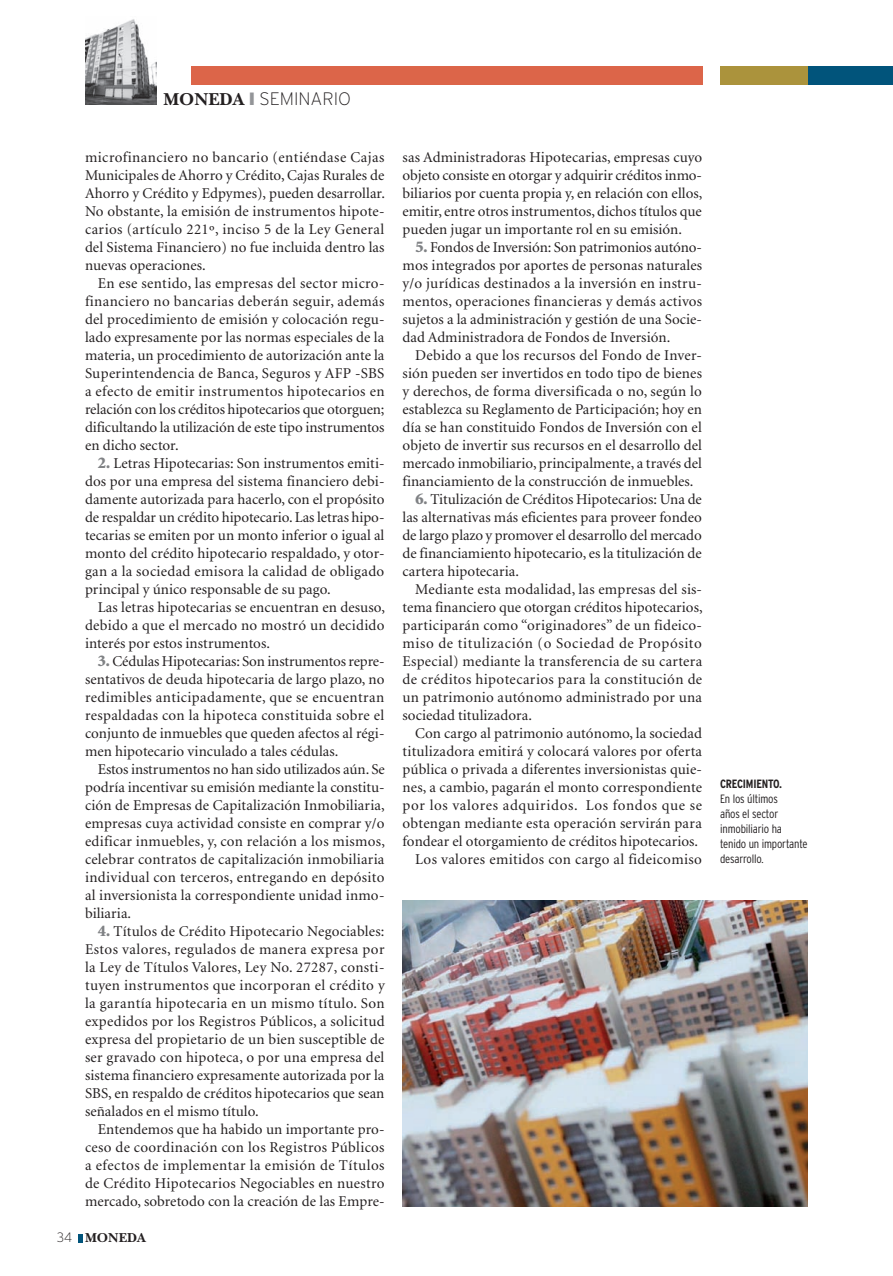
<style>
.page{position:relative;width:893px;height:1276px;background:#fff}
.page>*{position:absolute;margin:0;border:0;box-sizing:border-box;transform-origin:0 0}
.t1{font:200 18px "Interstate";color:#231f20}
.t2{font:15px/18px "Minion";letter-spacing:.005em;color:#231f20;text-align:justify}
.t3{font:13.5px "New Baskerville Bold SC";color:#231f20}
.t4{font:300 condensed 12px/15px "Interstate";letter-spacing:-.015em;color:#231f20}
.t5{font:700 condensed 12px "Interstate";letter-spacing:-.015em;color:#231f20}
.s1{font-family:"New Baskerville Bold SC";font-weight:400}
.s2{color:#939598}
.s3{font-weight:900;font-size:16.5px;color:#808285}
.s4{font-family:"Interstate";font-weight:200}
</style>
<div class="page">
<div style="left:191px;top:67px;width:511px;height:18px;background:#dc6549"></div>
<div style="left:721px;top:67px;width:87px;height:18px;background:#ab933c"></div>
<svg style="left:79px;top:1234px;width:4px;height:8px"></svg>
<div style="left:808px;top:67px;width:85px;height:18px;background:#01547b"></div>
<img style="left:85px;top:19px;width:71px;height:86px">
<img style="left:403px;top:900px;width:405px;height:306px">
<p class="t1" style="left:163px;top:89px;width:189px"><span class="s1">MONEDA</span> <span class="s2">❙</span> SEMINARIO</p>
<p class="t2" style="left:85px;top:149px;width:301px">microfinanciero no bancario (entiéndase Cajas Municipales de Ahorro y Crédito, Cajas Rurales de Ahorro y Crédito y Edpymes), pueden desarrollar.<br>No obstante, la emisión de instrumentos hipote&shy;carios (artículo 221º, inciso 5 de la Ley General del Sistema Financiero) no fue incluida dentro las nuevas operaciones.</p>
<p class="t2" style="left:85px;top:275px;width:301px;text-indent:13px">En ese sentido, las empresas del sector micro&shy;financiero no bancarias deberán seguir, además del procedimiento de emisión y colocación regu&shy;lado expresamente por las normas especiales de la materia, un procedimiento de autorización ante la Superintendencia de Banca, Seguros y AFP -SBS a efecto de emitir instrumentos hipotecarios en relación con los créditos hipotecarios que otorguen; dificultando la utilización de este tipo instrumentos en dicho sector.</p>
<p class="t2" style="left:85px;top:455px;width:301px;text-indent:13px"><span class="s3">2.</span> Letras Hipotecarias: Son instrumentos emiti&shy;dos por una empresa del sistema financiero debi&shy;damente autorizada para hacerlo, con el propósito de respaldar un crédito hipotecario. Las letras hipo&shy;tecarias se emiten por un monto inferior o igual al monto del crédito hipotecario respaldado, y otor&shy;gan a la sociedad emisora la calidad de obligado principal y único responsable de su pago.</p>
<p class="t2" style="left:85px;top:599px;width:301px;text-indent:13px">Las letras hipotecarias se encuentran en desuso, debido a que el mercado no mostró un decidido interés por estos instrumentos.</p>
<p class="t2" style="left:85px;top:653px;width:301px;text-indent:13px"><span class="s3">3.</span> Cédulas Hipotecarias: Son instrumentos repre&shy;sentativos de deuda hipotecaria de largo plazo, no redimibles anticipadamente, que se encuentran respaldadas con la hipoteca constituida sobre el conjunto de inmuebles que queden afectos al régi&shy;men hipotecario vinculado a tales cédulas.</p>
<p class="t2" style="left:85px;top:761px;width:301px;text-indent:13px">Estos instrumentos no han sido utilizados aún. Se podría incentivar su emisión mediante la constitu&shy;ción de Empresas de Capitalización Inmobiliaria, empresas cuya actividad consiste en comprar y/o edificar inmuebles, y, con relación a los mismos, celebrar contratos de capitalización inmobiliaria individual con terceros, entregando en depósito al inversionista la correspondiente unidad inmo&shy;biliaria.</p>
<p class="t2" style="left:85px;top:923px;width:301px;text-indent:13px"><span class="s3">4.</span> Títulos de Crédito Hipotecario Negociables:<br>Estos valores, regulados de manera expresa por la Ley de Títulos Valores, Ley No. 27287, consti&shy;tuyen instrumentos que incorporan el crédito y la garantía hipotecaria en un mismo título. Son expedidos por los Registros Públicos, a solicitud expresa del propietario de un bien susceptible de ser gravado con hipoteca, o por una empresa del sistema financiero expresamente autorizada por la SBS, en respaldo de créditos hipotecarios que sean señalados en el mismo título.</p>
<p class="t2" style="left:85px;top:1121px;width:301px;text-indent:13px">Entendemos que ha habido un importante pro&shy;ceso de coordinación con los Registros Públicos a efectos de implementar la emisión de Títulos de Crédito Hipotecarios Negociables en nuestro mercado, sobretodo con la creación de las Empre-</p>
<p class="t3" style="left:57px;top:1230px;width:91px"><span class="s4">34</span> MONEDA</p>
<p class="t2" style="left:403px;top:149px;width:301px">sas Administradoras Hipotecarias, empresas cuyo objeto consiste en otorgar y adquirir créditos inmo&shy;biliarios por cuenta propia y, en relación con ellos, emitir, entre otros instrumentos, dichos títulos que pueden jugar un importante rol en su emisión.</p>
<p class="t2" style="left:403px;top:239px;width:301px;text-indent:13px"><span class="s3">5.</span> Fondos de Inversión: Son patrimonios autóno&shy;mos integrados por aportes de personas naturales y/o jurídicas destinados a la inversión en instru&shy;mentos, operaciones financieras y demás activos sujetos a la administración y gestión de una Socie&shy;dad Administradora de Fondos de Inversión.</p>
<p class="t2" style="left:403px;top:347px;width:301px;text-indent:13px">Debido a que los recursos del Fondo de Inver&shy;sión pueden ser invertidos en todo tipo de bienes y derechos, de forma diversificada o no, según lo establezca su Reglamento de Participación; hoy en día se han constituido Fondos de Inversión con el objeto de invertir sus recursos en el desarrollo del mercado inmobiliario, principalmente, a través del financiamiento de la construcción de inmuebles.</p>
<p class="t2" style="left:403px;top:491px;width:301px;text-indent:13px"><span class="s3">6.</span> Titulización de Créditos Hipotecarios: Una de las alternativas más eficientes para proveer fondeo de largo plazo y promover el desarrollo del mercado de financiamiento hipotecario, es la titulización de cartera hipotecaria.</p>
<p class="t2" style="left:403px;top:581px;width:302px;text-indent:13px">Mediante esta modalidad, las empresas del sis&shy;tema financiero que otorgan créditos hipotecarios, participarán como “originadores” de un fideico&shy;miso de titulización (o Sociedad de Propósito Especial) mediante la transferencia de su cartera de créditos hipotecarios para la constitución de un patrimonio autónomo administrado por una sociedad titulizadora.</p>
<p class="t2" style="left:403px;top:725px;width:301px;text-align:right">Con cargo al patrimonio autónomo, la sociedad titulizadora emitirá y colocará valores por oferta pública o privada a diferentes inversionistas quie&shy;nes, a cambio, pagarán el monto correspondiente por los valores adquiridos. Los fondos que se obtengan mediante esta operación servirán para fondear el otorgamiento de créditos hipotecarios.<br>Los valores emitidos con cargo al fideicomiso</p>
<p class="t5" style="left:720px;top:777px;width:25px">CRECIMIEN</p>
<p class="t5" style="left:768px;top:777px;width:15px">TO.</p>
<p class="t4" style="left:720px;top:791px;width:89px">En los últimos<br>años el sector inmobiliario ha tenido un importante desarrollo.</p>
</div>
